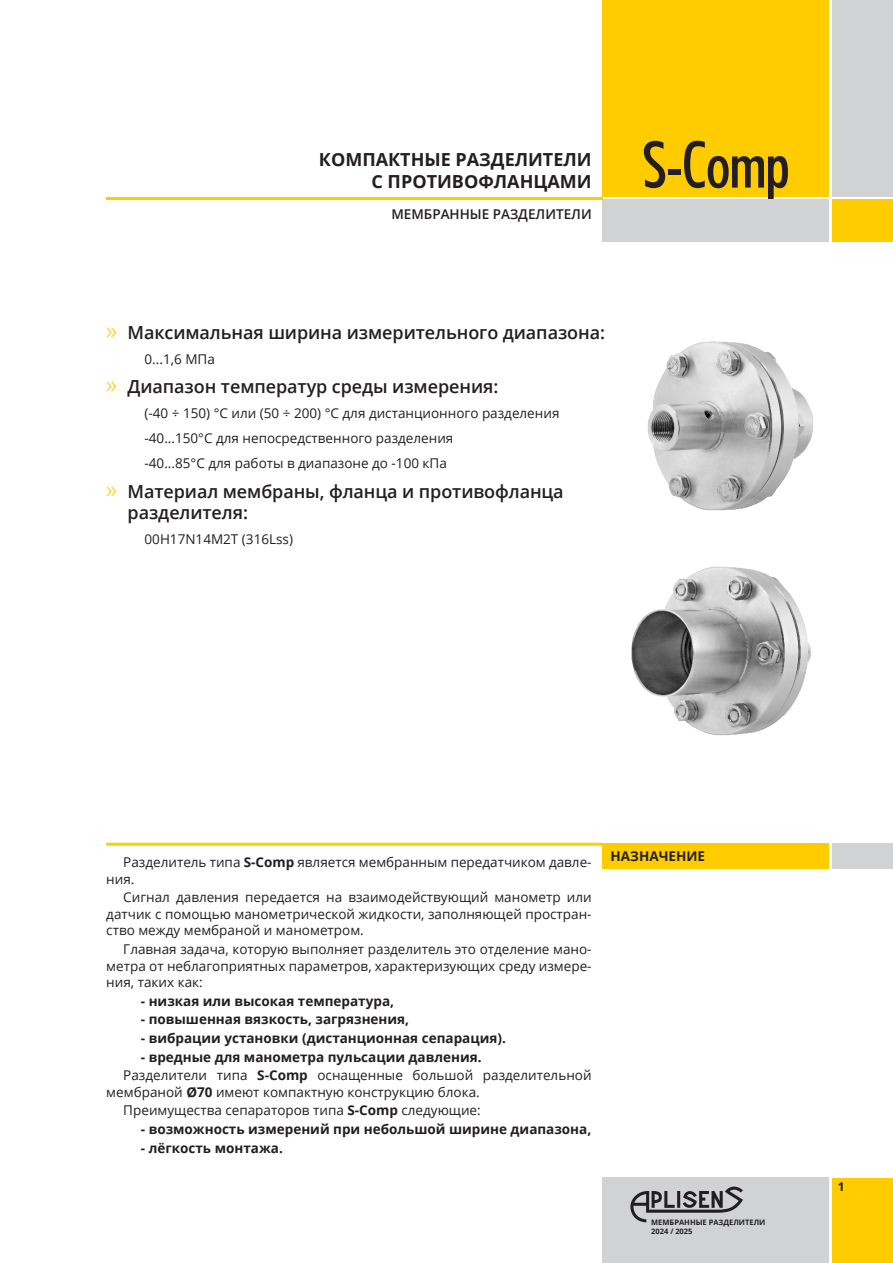
<style>
.page{position:relative;width:893px;height:1263px;background:#fff}
.page>*{position:absolute;margin:0;border:0;box-sizing:border-box;transform-origin:0 0}
.Имя_прибора{font:70.5px "Futura Condensed Plain";color:#231f20}
.t1{font:600 18px/21.3px "Open Sans";letter-spacing:-.005em;color:#231f20}
.Название{font:700 18px "Open Sans";color:#231f20}
.Основной_текст{font:13.5px/16.5px "Open Sans";color:#231f20}
.Основной_текст-2{font:700 13.5px "Open Sans";color:#231f20}
.Преимущества_перечисление{font:13.5px "Open Sans";color:#231f20}
.Уточнение_к_названию{font:600 13.5px "Open Sans";color:#231f20}
.Подзаголовок_справа{font:700 13.5px "Open Sans";color:#231f20}
.t2{font:700 12px "Open Sans";color:#231f20}
.надпись_под_логотипом{font:700 7.5px "Open Sans";color:#231f20}
.s1{font-weight:300;font-size:25.5px;color:#fc0}
.s2{font-weight:700}
</style>
<div class="page">
<div style="left:832px;top:1178px;width:61px;height:85px;background:#fc0"></div>
<hr style="left:106px;top:843px;width:496px;height:3px;background:#fc0">
<div style="left:602px;top:843px;width:227px;height:25px;background:#fc0"></div>
<div style="left:832px;top:843px;width:61px;height:25px;background:#d1d2d4"></div>
<div style="left:602px;top:1178px;width:227px;height:85px;background:#d1d2d4"></div>
<svg style="left:630px;top:1186px;width:113px;height:36px"></svg>
<div style="left:602px;top:0;width:227px;height:197px;background:#fc0"></div>
<div style="left:602px;top:200px;width:227px;height:42px;background:#d1d2d4"></div>
<div style="left:832px;top:200px;width:61px;height:42px;background:#fc0"></div>
<div style="left:832px;top:0;width:61px;height:197px;background:#d1d2d4"></div>
<hr style="left:106px;top:197px;width:496px;height:3px;background:#fc0">
<img style="left:648px;top:341px;width:166px;height:170px">
<img style="left:631px;top:566px;width:180px;height:170px">
<p class="Название" style="left:319px;top:147px;width:274px">КОМПАКТНЫЕ РАЗДЕЛИТЕЛИ</p>
<p class="Название" style="left:371px;top:168px;width:222px">С ПРОТИВОФЛАНЦАМИ</p>
<p class="Уточнение_к_названию" style="left:391px;top:205px;width:202px">МЕМБРАННЫЕ РАЗДЕЛИТЕЛИ</p>
<p class="Имя_прибора" style="left:643px;top:125px;width:148px">S-Comp</p>
<p class="t1" style="left:106px;top:321px;width:500px"><span class="s1">»</span> Максимальная ширина измерительного диапазона:</p>
<p class="Преимущества_перечисление" style="left:145px;top:349px;width:72px">0...1,6 МПа</p>
<p class="t1" style="left:106px;top:376px;width:393px"><span class="s1">»</span> Диапазон температур среды измерения:</p>
<p class="Преимущества_перечисление" style="left:145px;top:404px;width:416px">(-40 ÷ 150) °C или (50 ÷ 200) °C для дистанционного разделения</p>
<p class="Преимущества_перечисление" style="left:145px;top:429px;width:310px">-40...150°C для непосредственного разделения</p>
<p class="Преимущества_перечисление" style="left:145px;top:454px;width:304px">-40...85°C для работы в диапазоне до -100 кПа</p>
<p class="t1" style="left:128px;top:481px;width:438px;text-indent:-21px"><span class="s1">»</span> Материал мембраны, фланца и противофланца разделителя:</p>
<p class="Преимущества_перечисление" style="left:145px;top:530px;width:150px">00H17N14M2T (316Lss)</p>
<p class="Основной_текст" style="left:106px;top:854px;width:487px;text-indent:17px">Разделитель типа <span class="s2">S-Comp</span> является мембранным передатчиком давле&shy;ния.</p>
<p class="Основной_текст" style="left:106px;top:889px;width:487px;text-align:justify;text-indent:17px">Сигнал давления передается на взаимодействующий манометр или датчик с помощью манометрической жидкости, заполняющей простран&shy;ство между мембраной и манометром.</p>
<p class="Основной_текст" style="left:106px;top:940px;width:487px;text-align:justify;text-indent:17px">Главная задача, которую выполняет разделитель это отделение мано&shy;метра от неблагоприятных параметров, характеризующих среду измере&shy;ния, таких как:</p>
<p class="Основной_текст-2" style="left:141px;top:991px;width:255px">- низкая или высокая температура,</p>
<p class="Основной_текст-2" style="left:141px;top:1010px;width:270px">- повышенная вязкость, загрязнения,</p>
<p class="Основной_текст-2" style="left:141px;top:1028px;width:366px">- вибрации установки (дистанционная сепарация).</p>
<p class="Основной_текст-2" style="left:141px;top:1047px;width:342px">- вредные для манометра пульсации давления.</p>
<p class="Основной_текст" style="left:106px;top:1067px;width:487px;text-indent:17px">Разделители типа <span class="s2">S-Comp</span> оснащенные большой разделительной мембраной <span class="s2">Ø70</span> имеют компактную конструкцию блока.</p>
<p class="Основной_текст" style="left:123px;top:1102px;width:359px">Преимущества сепараторов типа <span class="s2">S-Comp</span> следующие:</p>
<p class="Основной_текст-2" style="left:141px;top:1119px;width:452px">- возможность измерений при небольшой ширине диапазона,</p>
<p class="Основной_текст-2" style="left:141px;top:1138px;width:144px">- лёгкость монтажа.</p>
<p class="Подзаголовок_справа" style="left:611px;top:846px;width:96px">НАЗНАЧЕНИЕ</p>
<p class="надпись_под_логотипом" style="left:651px;top:1217px;width:116px">МЕМБРАННЫЕ РАЗДЕЛИТЕЛИ</p>
<p class="надпись_под_логотипом" style="left:651px;top:1226px;width:43px">2024 / 2025</p>
<p class="t2" style="left:838px;top:1178px;width:8px">1</p>
</div>
